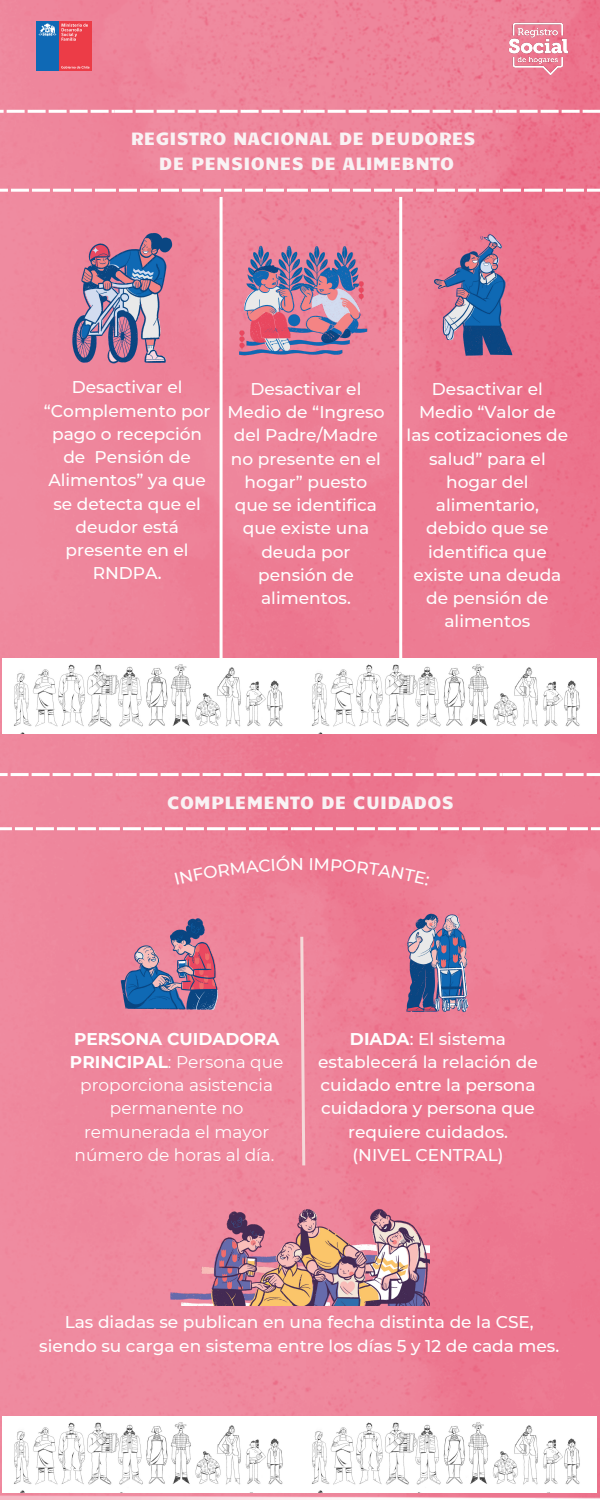
<style>
.page{position:relative;width:600px;height:1500px;background:#fff}
.page>*{position:absolute;margin:0;border:0;box-sizing:border-box;transform-origin:0 0}
.t1{font:18px "Candal";letter-spacing:.015em;color:#f9f2f4}
.t2{font:500 17px/23.2px "Montserrat";color:#fefefe;text-align:center}
.t3{font:17px/23.2px "Montserrat";color:#fefefe;text-align:center}
.s1{font-weight:700}
</style>
<div class="page">
<img style="left:0;top:0;width:600px;height:1500px">
<img style="left:37px;top:21px;width:55px;height:50px">
<img style="left:508px;top:21px;width:62px;height:56px">
<svg style="left:0;top:110px;width:600px;height:3px"></svg>
<svg style="left:0;top:189px;width:600px;height:3px"></svg>
<img style="left:235px;top:225px;width:135px;height:143px">
<img style="left:412px;top:230px;width:132px;height:132px">
<img style="left:52px;top:225px;width:152px;height:151px">
<hr style="left:220px;top:197px;width:3px;height:496px;background:#fff">
<hr style="left:399px;top:197px;width:3px;height:496px;background:#fff">
<img style="left:3px;top:1416px;width:594px;height:76px">
<img style="left:3px;top:658px;width:594px;height:76px">
<svg style="left:0;top:773px;width:600px;height:3px"></svg>
<svg style="left:0;top:827px;width:600px;height:3px"></svg>
<svg style="left:299px;top:934px;width:8px;height:234px;background:#f0a3b1"></svg>
<img style="left:140px;top:1203px;width:290px;height:102px">
<img style="left:383px;top:904px;width:119px;height:119px">
<img style="left:120px;top:916px;width:101px;height:107px">
<div style="left:175px;top:855px;width:127px;height:30px;background:#ed8097"></div>
<div style="left:310px;top:858px;width:119px;height:27px;background:#ed7b92"></div>
<p class="t1" style="left:131px;top:126px;width:347px">REGISTRO NACIONAL DE DEUDORES</p>
<p class="t1" style="left:159px;top:151px;width:297px">DE PENSIONES DE ALIMEBNTO</p>
<p class="t2" style="left:44px;top:376px;width:168px">Desactivar el “Complemento por pago o recepción de Pensión de<br>Alimentos” ya que se detecta que el deudor está presente en el<br>RNDPA.</p>
<p class="t2" style="left:227px;top:377px;width:159px">Desactivar el<br>Medio de “Ingreso del Padre/Madre no presente en el hogar” puesto que se identifica que existe una deuda por pensión de alimentos.</p>
<p class="t2" style="left:407px;top:377px;width:163px">Desactivar el<br>Medio “Valor de las cotizaciones de salud” para el hogar del alimentario, debido que se identifica que existe una deuda de pensión de alimentos</p>
<p class="t1" style="left:167px;top:789px;width:288px">COMPLEMENTO DE CUIDADOS</p>
<p class="t3" style="left:70px;top:1027px;width:215px"><span class="s1">PERSONA CUIDADORA<br>PRINCIPAL</span>: Persona que proporciona asistencia permanente no remunerada el mayor número de horas al día.</p>
<p class="t2" style="left:318px;top:1027px;width:221px"><span class="s1">DIADA</span>: El sistema establecerá la relación de cuidado entre la persona cuidadora y persona que requiere cuidados.</p>
<p class="t2" style="left:353px;top:1143px;width:153px">(NIVEL CENTRAL)</p>
<p class="t2" style="left:39px;top:1311px;width:522px">Las diadas se publican en una fecha distinta de la CSE, siendo su carga en sistema entre los días 5 y 12 de cada mes.</p>
</div>
